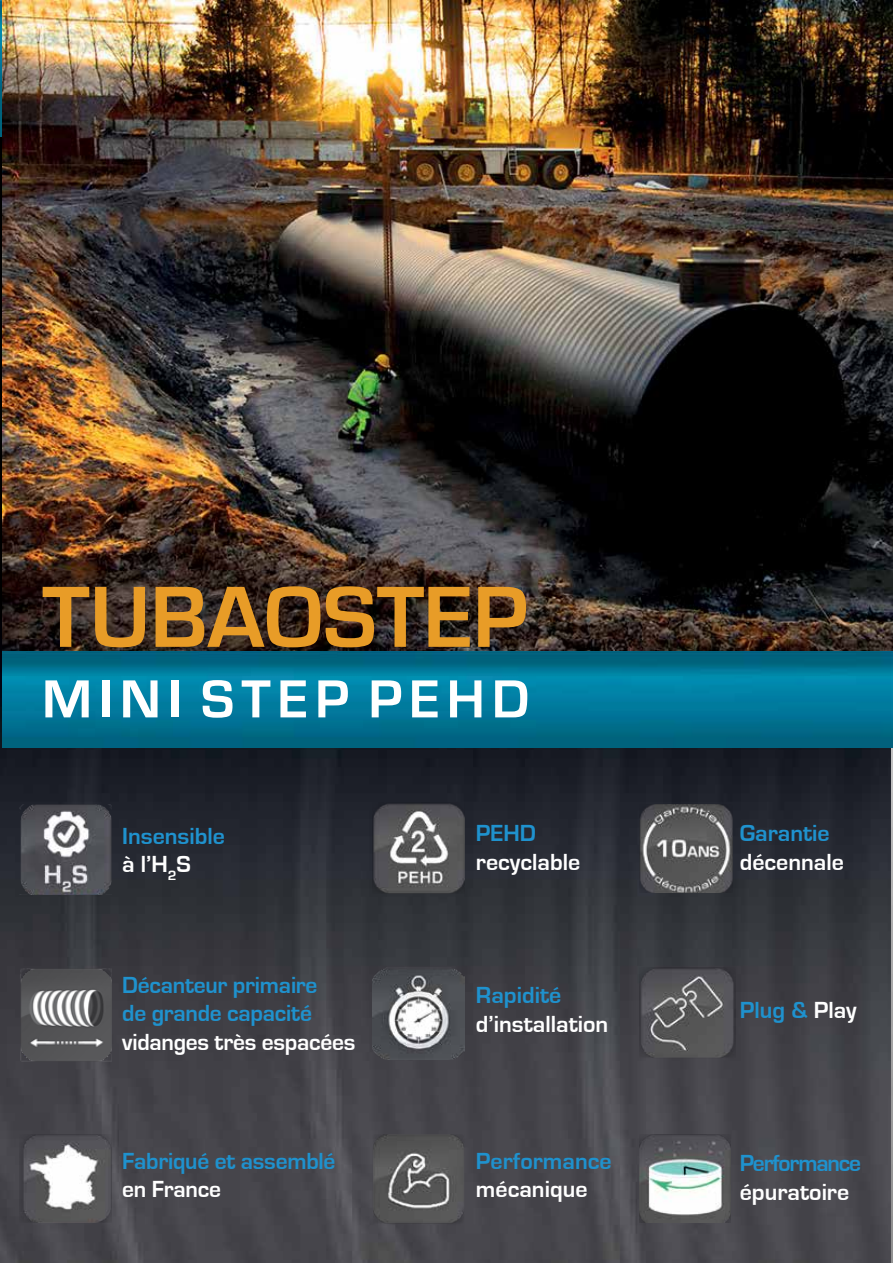
<style>
.page{position:relative;width:893px;height:1263px;background:#fff}
.page>*{position:absolute;margin:0;border:0;box-sizing:border-box;transform-origin:0 0}
.t1{font:700 90px "Eurostile";color:#e89c27}
.t2{font:700 55.5px "Eurostile";letter-spacing:.13em;color:#fff}
.t3{font:700 24px/28.8px "Eurostile";letter-spacing:-.01em;color:#1f92ce}
.t4{font:700 24px "Eurostile";color:#fff}
.t5{font:700 24px "Eurostile";letter-spacing:-.05em;color:#1f92ce}
.s1{color:#fff}
</style>
<div class="page">
<img style="left:0;top:136px;width:890px;height:1127px">
<img style="left:2px;top:0;width:891px;height:747px">
<img style="left:639px;top:804px;width:94px;height:89px">
<img style="left:373px;top:967px;width:91px;height:93px">
<img style="left:20px;top:1134px;width:92px;height:88px">
<img style="left:640px;top:967px;width:96px;height:95px">
<img style="left:20px;top:967px;width:92px;height:94px">
<img style="left:373px;top:803px;width:91px;height:93px">
<img style="left:20px;top:804px;width:92px;height:90px">
<img style="left:373px;top:1134px;width:91px;height:91px">
<img style="left:639px;top:1134px;width:92px;height:88px">
<h1 class="t1" style="left:42px;top:568px;width:487px">TUBAOSTEP</h1>
<h2 class="t2" style="left:42px;top:669px;width:488px">MINI STEP PEHD</h2>
<p class="t3" style="left:122px;top:822px;width:104px">Insensible <span class="s1">à l’H</span><sub>2</sub><span class="s1">S</span></p>
<p class="t3" style="left:476px;top:819px;width:62px">PEHD</p>
<p class="t4" style="left:476px;top:848px;width:106px">recyclable</p>
<p class="t3" style="left:122px;top:971px;width:197px">Décanteur primaire de grande capacité</p>
<p class="t4" style="left:122px;top:1029px;width:235px">vidanges très espacées</p>
<p class="t3" style="left:122px;top:1146px;width:215px">Fabriqué et assemblé</p>
<p class="t4" style="left:122px;top:1176px;width:100px">en France</p>
<p class="t3" style="left:476px;top:981px;width:87px">Rapidité</p>
<p class="t4" style="left:476px;top:1011px;width:134px">d’installation</p>
<p class="t3" style="left:476px;top:1146px;width:137px">Performance</p>
<p class="t4" style="left:476px;top:1176px;width:113px">mécanique</p>
<p class="t3" style="left:740px;top:819px;width:92px">Garantie</p>
<p class="t4" style="left:740px;top:848px;width:106px">décennale</p>
<p class="t3" style="left:740px;top:996px;width:118px">Plug &amp; <span class="s1">Play</span></p>
<p class="t5" style="left:740px;top:1150px;width:123px">Performance</p>
<p class="t4" style="left:740px;top:1179px;width:111px">épuratoire</p>
</div>
